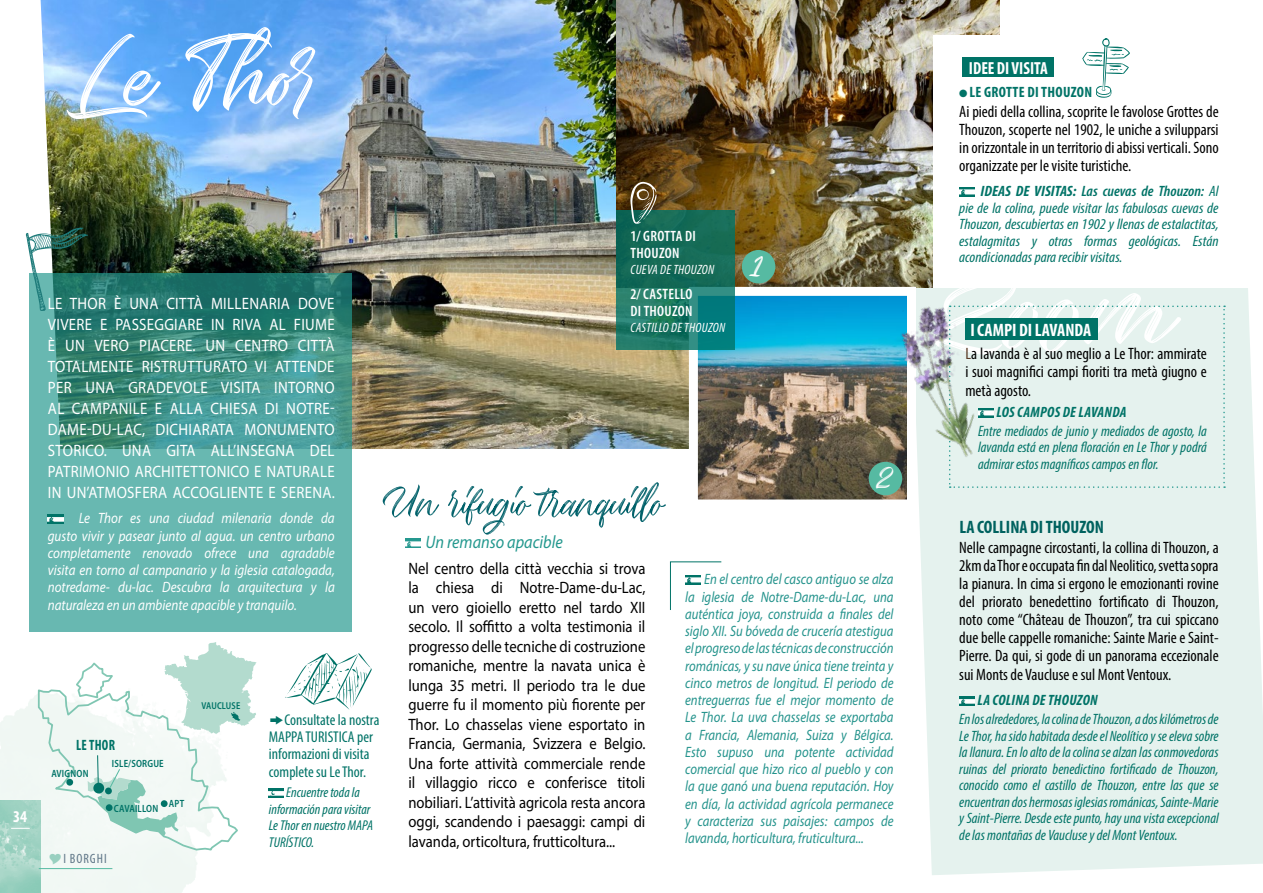
<style>
.page{position:relative;width:1263px;height:893px;background:#fff}
.page>*{position:absolute;margin:0;border:0;box-sizing:border-box;transform-origin:0 0}
.t1{font:36px "Seymore Script";color:#fff;scale:1.1 1}
.t2{font:700 condensed 18px "Myriad Pro";color:#00625f}
.t3{font:italic 18px "Myriad Pro";color:#23988e;scale:.9 1}
.t4{font:700 condensed 18px "Myriad Pro";color:#fff}
.t5{font:700 condensed 17.55px "Myriad Pro";color:#fff;scale:.96 1}
.t6{font:condensed 16.5px/18px "Myriad Pro";color:#000;text-align:justify}
.t7{font:16.5px/19.5px "Myriad Pro";color:#000;text-align:justify;scale:.89 1}
.t8{font:16.5px/21px "Myriad Pro";letter-spacing:.02em;color:#fff;text-align:justify;scale:.9 1}
.t9{font:700 condensed 16.5px "Myriad Pro";color:#fff}
.t10{font:condensed 15.6px/17.1px "Myriad Pro";color:#007367}
.t11{font:italic 15px/17.2px "Myriad Pro";color:#24938c;text-align:justify;scale:.85 1}
.t12{font:italic condensed 15px/16.5px "Myriad Pro";color:#007367;text-align:justify}
.t13{font:italic 15px/17.2px "Myriad Pro";color:#fff;text-align:justify;scale:.87 1}
.t14{font:italic condensed 15px/16.5px "Myriad Pro";color:#007367;text-align:justify;scale:1.05 1}
.t15{font:600 condensed 15px/16.5px "Myriad Pro";letter-spacing:.02em;color:#fff}
.t16{font:italic 700 condensed 15px "Myriad Pro";letter-spacing:.02em;color:#007367}
.t17{font:700 condensed 15px "Myriad Pro";letter-spacing:.02em;color:#007367}
.t18{font:700 condensed 15px "Myriad Pro";letter-spacing:.02em;color:#007367;scale:.9 1}
.t19{font:italic condensed 14.25px/16.5px "Myriad Pro";color:#007367}
.t20{font:italic condensed 13.5px "Myriad Pro";letter-spacing:.02em;color:#fff}
.t21{font:condensed 13.5px "Myriad Pro";letter-spacing:.07em;color:#607788}
.t22{font:600 semi-condensed 10.5px "Myriad Pro";letter-spacing:.02em;color:#007367;scale:.9 1}
.t23{font:600 semi-condensed 10.05px "Myriad Pro";letter-spacing:.02em;color:#007367;scale:.9 1}
.s1{font-family:"Zeal";font-stretch:normal}
.s2{font-weight:700}
.s3{font-weight:600}
.s4{color:#5a3b26}
</style>
<div class="page">
<div style="left:917px;top:288px;width:346px;height:587px;background:#e5f2ee"></div>
<img style="left:41px;top:0;width:648px;height:449px">
<img style="left:617px;top:0;width:382px;height:287px">
<svg style="left:670px;top:561px;width:52px;height:49px"></svg>
<svg style="left:29px;top:274px;width:322px;height:358px;background:#51a299"></svg>
<img style="left:48px;top:514px;width:15px;height:9px">
<svg style="left:26px;top:227px;width:62px;height:84px"></svg>
<svg style="left:67px;top:27px;width:248px;height:92px;background:#88bef7"></svg>
<img style="left:699px;top:297px;width:207px;height:201px">
<div style="left:689px;top:287px;width:227px;height:221px;border:9px solid #fff"></div>
<svg style="left:617px;top:210px;width:118px;height:139px;background:#167262"></svg>
<svg style="left:630px;top:182px;width:27px;height:42px"></svg>
<div style="left:742px;top:250px;width:33px;height:33px;background:#56baa2;border-radius:50%"></div>
<div style="left:869px;top:462px;width:33px;height:33px;background:#56baa2;border-radius:50%"></div>
<div style="left:933px;top:288px;width:292px;height:200px;background:#e5f2ee"></div>
<div style="left:965px;top:318px;width:133px;height:21px;background:#007367"></div>
<img style="left:959px;top:696px;width:16px;height:9px">
<div style="left:933px;top:35px;width:329px;height:252px;background:#fff"></div>
<div style="left:962px;top:58px;width:92px;height:19px;background:#007367"></div>
<img style="left:959px;top:187px;width:16px;height:9px">
<svg style="left:1082px;top:38px;width:48px;height:60px"></svg>
<img style="left:848px;top:281px;width:180px;height:185px">
<svg style="left:0;top:801px;width:40px;height:92px;background:#a2d3c4"></svg>
<svg style="left:11px;top:828px;width:19px;height:1px"></svg>
<img style="left:269px;top:789px;width:15px;height:8px">
<svg style="left:285px;top:653px;width:87px;height:57px"></svg>
<svg style="left:383px;top:482px;width:283px;height:53px"></svg>
<img style="left:405px;top:539px;width:16px;height:9px">
<hr style="left:39px;top:868px;width:73px;height:1px;background:#56baa2">
<svg style="left:37px;top:642px;width:219px;height:222px"></svg>
<p class="t8" style="left:48px;top:292px;width:320px">LE THOR È UNA CITTÀ MILLENARIA DOVE VIVERE E PASSEGGIARE IN RIVA AL FIUME È UN VERO PIACERE. UN CENTRO CITTÀ TOTALMENTE RISTRUTTURATO VI ATTENDE PER UNA GRADEVOLE VISITA INTORNO AL CAMPANILE E ALLA CHIESA DI NOTRE-DAME-DU-LAC, DICHIARATA MONUMENTO STORICO. UNA GITA ALL’INSEGNA DEL PATRIMONIO ARCHITETTONICO E NATURALE IN UN’ATMOSFERA ACCOGLIENTE E SERENA.</p>
<p class="t13" style="left:48px;top:509px;width:331px;text-indent:31px">Le Thor es una ciudad milenaria donde da gusto vivir y pasear junto al agua. un centro urbano completamente renovado ofrece una agradable visita en torno al campanario y la iglesia catalogada, notredame- du-lac. Descubra la arquitectura y la naturaleza en un ambiente apacible y tranquilo.</p>
<p class="t9" style="left:13px;top:806px;width:16px">34</p>
<p class="t18" style="left:76px;top:736px;width:45px">LE THOR</p>
<p class="t22" style="left:51px;top:767px;width:43px">AVIGNON</p>
<p class="t22" style="left:112px;top:757px;width:59px">ISLE/SORGUE</p>
<p class="t22" style="left:114px;top:802px;width:51px">CAVAILLON</p>
<p class="t22" style="left:169px;top:797px;width:19px">APT</p>
<p class="t21" style="left:64px;top:850px;width:45px">I BORGHI</p>
<p class="t23" style="left:202px;top:700px;width:45px">VAUCLUSE</p>
<p class="t10" style="left:269px;top:711px;width:112px"><span class="s1">k</span>Consultate la nostra<br>MAPPA TURISTICA per informazioni di visita complete su Le Thor.</p>
<p class="t19" style="left:269px;top:784px;width:106px;text-indent:17px">Encuentre toda la información para visitar<br>Le Thor en nuestro MAPA<br>TURÍSTICO.</p>
<p class="t15" style="left:630px;top:227px;width:67px">1/ GROTTA DI<br>THOUZON</p>
<p class="t20" style="left:631px;top:261px;width:85px">CUEVA DE THOUZON</p>
<p class="t15" style="left:630px;top:285px;width:64px">2/ CASTELLO<br>DI THOUZON</p>
<p class="t20" style="left:631px;top:319px;width:96px">CASTILLO DE THOUZON</p>
<h1 class="t1" style="left:753px;top:243px;width:11px">1</h1>
<p class="t3" style="left:426px;top:531px;width:154px">Un remanso apacible</p>
<h1 class="t1" style="left:876px;top:455px;width:17px">2</h1>
<p class="t7" style="left:408px;top:558px;width:268px">Nel centro della città vecchia si trova la chiesa di Notre-Dame-du-Lac, un vero gioiello eretto nel tardo XII secolo. Il soffitto a volta testimonia il progresso delle tecniche di costruzione romaniche, mentre la navata unica è lunga 35 metri. Il periodo tra le due guerre fu il momento più fiorente per Thor. Lo chasselas viene esportato in Francia, Germania, Svizzera e Belgio.<br>Una forte attività commerciale rende il villaggio ricco e conferisce titoli nobiliari. L’attività agricola resta ancora oggi, scandendo i paesaggi: campi di lavanda, orticoltura, frutticoltura...</p>
<p class="t11" style="left:685px;top:570px;width:247px;text-indent:19px">En el centro del casco antiguo se alza la iglesia de Notre-Dame-du-Lac, una auténtica joya, construida a finales del siglo XII. Su bóveda de crucería atestigua el progreso de las técnicas de construcción románicas, y su nave única tiene treinta y cinco metros de longitud. El periodo de entreguerras fue el mejor momento de Le Thor. La uva chasselas se exportaba a Francia, Alemania, Suiza y Bélgica.<br>Esto supuso una potente actividad comercial que hizo rico al pueblo y con la que ganó una buena reputación. Hoy en día, la actividad agrícola permanece y caracteriza sus paisajes: campos de lavanda, horticultura, fruticultura...</p>
<p class="t5" style="left:969px;top:57px;width:84px">IDEE DI VISITA</p>
<p class="t17" style="left:959px;top:83px;width:134px">● LE GROTTE DI THOUZON</p>
<p class="t6" style="left:959px;top:103px;width:261px">Ai piedi della collina, scoprite le favolose Grottes de Thouzon, scoperte nel 1902, le uniche a svilupparsi in orizzontale in un territorio di abissi verticali. Sono organizzate per le visite turistiche.</p>
<p class="t14" style="left:959px;top:183px;width:249px;text-indent:21px"><span class="s2">IDEAS DE VISITAS:</span> <span class="s3">Las cuevas de Thouzon:</span> Al pie de la colina, puede visitar las fabulosas cuevas de Thouzon, descubiertas en 1902 y llenas de estalactitas, estalagmitas y otras formas geológicas. Están acondicionadas para recibir visitas.</p>
<p class="t4" style="left:970px;top:318px;width:122px">I CAMPI DI LAVANDA</p>
<p class="t6" style="left:965px;top:344px;width:243px"><span class="s4">L</span>a lavanda è al suo meglio a Le Thor: ammirate i suoi magnifici campi fioriti tra metà giugno e</p>
<p class="t6" style="left:965px;top:382px;width:67px">metà agosto.</p>
<p class="t16" style="left:996px;top:403px;width:131px">LOS CAMPOS DE LAVANDA</p>
<p class="t12" style="left:978px;top:422px;width:230px">Entre mediados de junio y mediados de agosto, la lavanda está en plena floración en Le Thor y podrá admirar estos magníficos campos en flor.</p>
<p class="t2" style="left:959px;top:515px;width:146px">LA COLLINA DI THOUZON</p>
<p class="t6" style="left:959px;top:538px;width:261px">Nelle campagne circostanti, la collina di Thouzon, a 2km da Thor e occupata fin dal Neolitico, svetta sopra la pianura. In cima si ergono le emozionanti rovine del priorato benedettino fortificato di Thouzon, noto come “Château de Thouzon”, tra cui spiccano due belle cappelle romaniche: Sainte Marie e Saint-Pierre. Da qui, si gode di un panorama eccezionale</p>
<p class="t6" style="left:959px;top:666px;width:214px">sui Monts de Vaucluse e sul Mont Ventoux.</p>
<p class="t16" style="left:977px;top:691px;width:122px">LA COLINA DE THOUZON</p>
<p class="t12" style="left:959px;top:711px;width:261px">En los alrededores, la colina de Thouzon, a dos kilómetros de Le Thor, ha sido habitada desde el Neolítico y se eleva sobre la llanura. En lo alto de la colina se alzan las conmovedoras ruinas del priorato benedictino fortificado de Thouzon, conocido como el castillo de Thouzon, entre las que se encuentran dos hermosas iglesias románicas, Sainte-Marie y Saint-Pierre. Desde este punto, hay una vista excepcional de las montañas de Vaucluse y del Mont Ventoux.</p>
</div>
